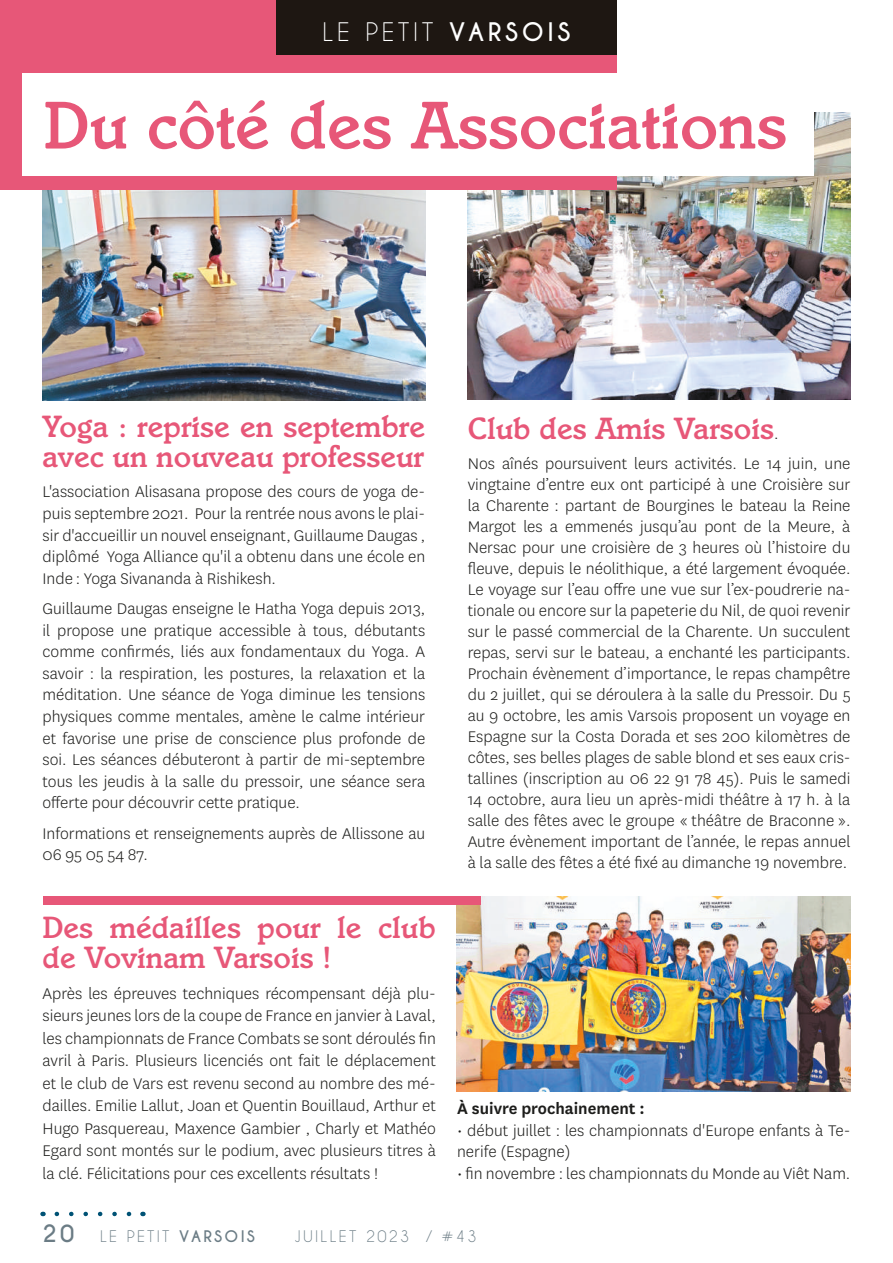
<style>
.page{position:relative;width:893px;height:1263px;background:#fff}
.page>*{position:absolute;margin:0;border:0;box-sizing:border-box;transform-origin:0 0}
.t1{font:500 69px "Italia";color:#e75778}
.t2{font:500 31.5px/30px "Italia";color:#e75778}
.t3{font:24px "Caviar Dreams";letter-spacing:.15em;color:#fff}
.t4{font:700 22.5px "Caviar Dreams";color:#6b7c85}
.t5{font:300 18px/21px "National";color:#1d1d1b;text-align:justify}
.t6{font:600 18px "National";color:#1d1d1b}
.t7{font:15px "Caviar Dreams";letter-spacing:.15em;color:#6b7c85}
.s1{font-weight:700}
.s2{font-family:"National";font-weight:300;font-size:18px;color:#1d1d1b}
</style>
<div class="page">
<svg style="left:57px;top:1212px;width:75px;height:4px"></svg>
<img style="left:43px;top:189px;width:382px;height:211px">
<img style="left:468px;top:112px;width:382px;height:287px">
<div style="left:0;top:0;width:617px;height:189px;background:#e75778"></div>
<div style="left:22px;top:73px;width:792px;height:103px;background:#fff"></div>
<div style="left:276px;top:0;width:341px;height:55px;background:#1e1712"></div>
<img style="left:457px;top:896px;width:393px;height:195px">
<div style="left:43px;top:896px;width:437px;height:9px;background:#e75778"></div>
<h3 class="t3" style="left:323px;top:17px;width:249px">LE PETIT <span class="s1">VARSOIS</span></h3>
<h1 class="t1" style="left:43px;top:85px;width:745px">Du côté des Associations</h1>
<h2 class="t2" style="left:43px;top:411px;width:384px">Yoga : reprise en septembre avec un nouveau professeur</h2>
<p class="t5" style="left:43px;top:481px;width:384px;line-height:21.6px">L'association Alisasana propose des cours de yoga de&shy;puis septembre 2021. Pour la rentrée nous avons le plai&shy;sir d'accueillir un nouvel enseignant, Guillaume Daugas , diplômé Yoga Alliance qu'il a obtenu dans une école en Inde : Yoga Sivananda à Rishikesh.</p>
<p class="t5" style="left:43px;top:597px;width:384px;line-height:21.6px">Guillaume Daugas enseigne le Hatha Yoga depuis 2013, il propose une pratique accessible à tous, débutants comme confirmés, liés aux fondamentaux du Yoga. A savoir : la respiration, les postures, la relaxation et la méditation. Une séance de Yoga diminue les tensions physiques comme mentales, amène le calme intérieur et favorise une prise de conscience plus profonde de soi. Les séances débuteront à partir de mi-septembre tous les jeudis à la salle du pressoir, une séance sera offerte pour découvrir cette pratique.</p>
<p class="t5" style="left:43px;top:822px;width:384px;line-height:21.6px">Informations et renseignements auprès de Allissone au<br>06 95 05 54 87.</p>
<h2 class="t2" style="left:43px;top:911px;width:395px">Des médailles pour le club de Vovinam Varsois !</h2>
<p class="t5" style="left:43px;top:981px;width:395px;line-height:22.5px">Après les épreuves techniques récompensant déjà plu&shy;sieurs jeunes lors de la coupe de France en janvier à Laval, les championnats de France Combats se sont déroulés fin avril à Paris. Plusieurs licenciés ont fait le déplacement et le club de Vars est revenu second au nombre des mé&shy;dailles. Emilie Lallut, Joan et Quentin Bouillaud, Arthur et Hugo Pasquereau, Maxence Gambier , Charly et Mathéo Egard sont montés sur le podium, avec plusieurs titres à la clé. Félicitations pour ces excellents résultats !</p>
<h2 class="t2" style="left:468px;top:413px;width:312px">Club des Amis Varsois<span class="s2">.</span></h2>
<p class="t5" style="left:468px;top:452px;width:384px">Nos aînés poursuivent leurs activités. Le 14 juin, une vingtaine d’entre eux ont participé à une Croisière sur la Charente : partant de Bourgines le bateau la Reine Margot les a emmenés jusqu’au pont de la Meure, à Nersac pour une croisière de 3 heures où l’histoire du fleuve, depuis le néolithique, a été largement évoquée.<br>Le voyage sur l’eau offre une vue sur l’ex-poudrerie na&shy;tionale ou encore sur la papeterie du Nil, de quoi revenir sur le passé commercial de la Charente. Un succulent repas, servi sur le bateau, a enchanté les participants.<br>Prochain évènement d’importance, le repas champêtre du 2 juillet, qui se déroulera à la salle du Pressoir. Du 5 au 9 octobre, les amis Varsois proposent un voyage en Espagne sur la Costa Dorada et ses 200 kilomètres de côtes, ses belles plages de sable blond et ses eaux cris&shy;tallines (inscription au 06 22 91 78 45). Puis le samedi 14 octobre, aura lieu un après-midi théâtre à 17 h. à la salle des fêtes avec le groupe « théâtre de Braconne ».<br>Autre évènement important de l’année, le repas annuel à la salle des fêtes a été fixé au dimanche 19 novembre.</p>
<p class="t6" style="left:457px;top:1096px;width:189px">À suivre prochainement :</p>
<p class="t5" style="left:457px;top:1119px;width:395px;line-height:21.6px">• début juillet : les championnats d'Europe enfants à Te&shy;nerife (Espagne)</p>
<p class="t5" style="left:457px;top:1162px;width:395px">• fin novembre : les championnats du Monde au Viêt Nam.</p>
<p class="t4" style="left:43px;top:1220px;width:33px">20</p>
<p class="t7" style="left:100px;top:1227px;width:156px">LE PETIT <span class="s1">VARSOIS</span></p>
<p class="t7" style="left:294px;top:1227px;width:183px">JUILLET 2023 / #43</p>
</div>
